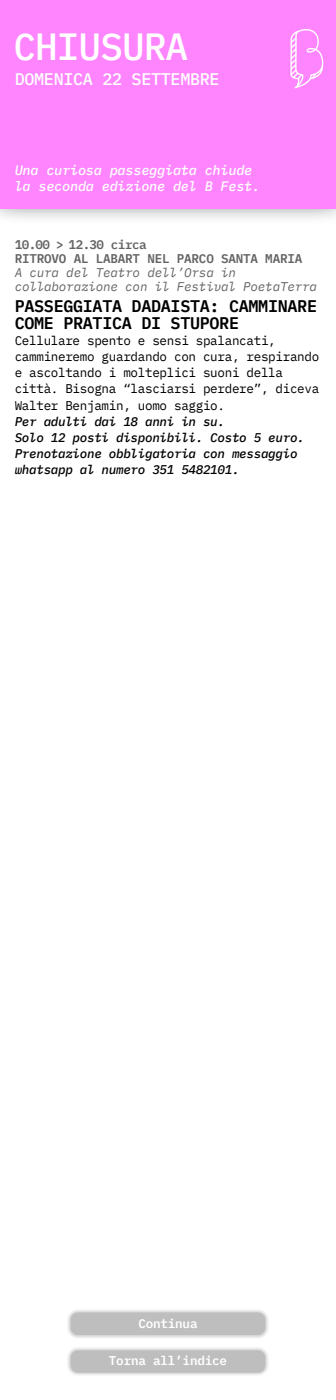
<style>
.page{position:relative;width:336px;height:1400px;background:#fff}
.page>*{position:absolute;margin:0;border:0;box-sizing:border-box;transform-origin:0 0}
.t1{font:500 37.8px "IBM Plex Mono";letter-spacing:-.025em;color:#fff}
.t2{font:600 16.8px/16.8px "IBM Plex Mono";letter-spacing:-.02em;color:#000}
.t3{font:500 16.8px "IBM Plex Mono";letter-spacing:-.02em;color:#fff}
.t4{font:italic 500 13.65px/16.8px "IBM Plex Mono";letter-spacing:-.02em;color:#fff}
.t5{font:12.6px/16.1px "IBM Plex Mono";letter-spacing:-.025em;color:#000}
.t6{font:italic 500 12.6px/16.1px "IBM Plex Mono";letter-spacing:-.025em;color:#000}
.t7{font:italic 12.6px/14px "IBM Plex Mono";letter-spacing:-.015em;color:#646464}
.t8{font:600 12.6px/14px "IBM Plex Mono";letter-spacing:-.015em;color:#646464}
.t9{font:600 12.6px "IBM Plex Mono";letter-spacing:-.015em;color:#fff}
</style>
<div class="page">
<div style="left:0;top:0;width:336px;height:225px;background:#000;opacity:.75"></div>
<div style="left:0;top:0;width:336px;height:208px;background:#ff85ff"></div>
<svg style="left:290px;top:29px;width:33px;height:59px"></svg>
<div style="left:66px;top:1308px;width:204px;height:31px;background:#000;opacity:.2"></div>
<div style="left:71px;top:1313px;width:194px;height:22px;background:#bebebe;border-radius:7px"></div>
<div style="left:66px;top:1346px;width:204px;height:31px;background:#000;opacity:.2"></div>
<div style="left:71px;top:1350px;width:194px;height:23px;background:#bebebe;border-radius:7px"></div>
<h1 class="t1" style="left:13px;top:17px;width:176px">CHIUSURA</h1>
<h2 class="t3" style="left:15px;top:66px;width:206px">DOMENICA 22 SETTEMBRE</h2>
<p class="t4" style="left:15px;top:160px;width:247px">Una curiosa passeggiata chiude la seconda edizione del B Fest.</p>
<p class="t8" style="left:15px;top:237px;width:289px">10.00 &gt; 12.30 circa<br>RITROVO AL LABART NEL PARCO SANTA MARIA</p>
<p class="t7" style="left:15px;top:265px;width:304px">A cura del Teatro dell’Orsa in collaborazione con il Festival PoetaTerra</p>
<h2 class="t2" style="left:15px;top:296px;width:304px">PASSEGGIATA DADAISTA: CAMMINARE<br>COME PRATICA DI STUPORE</h2>
<p class="t5" style="left:15px;top:332px;width:306px">Cellulare spento e sensi spalancati, cammineremo guardando con cura, respirando e ascoltando i molteplici suoni della città. Bisogna “lasciarsi perdere”, diceva Walter Benjamin, uomo saggio.</p>
<p class="t6" style="left:15px;top:412px;width:292px">Per adulti dai 18 anni in su.<br>Solo 12 posti disponibili. Costo 5 euro.<br>Prenotazione obbligatoria con messaggio whatsapp al numero 351 5482101.</p>
<p class="t9" style="left:138px;top:1313px;width:61px">Continua</p>
<p class="t9" style="left:109px;top:1351px;width:120px">Torna all’indice</p>
</div>
